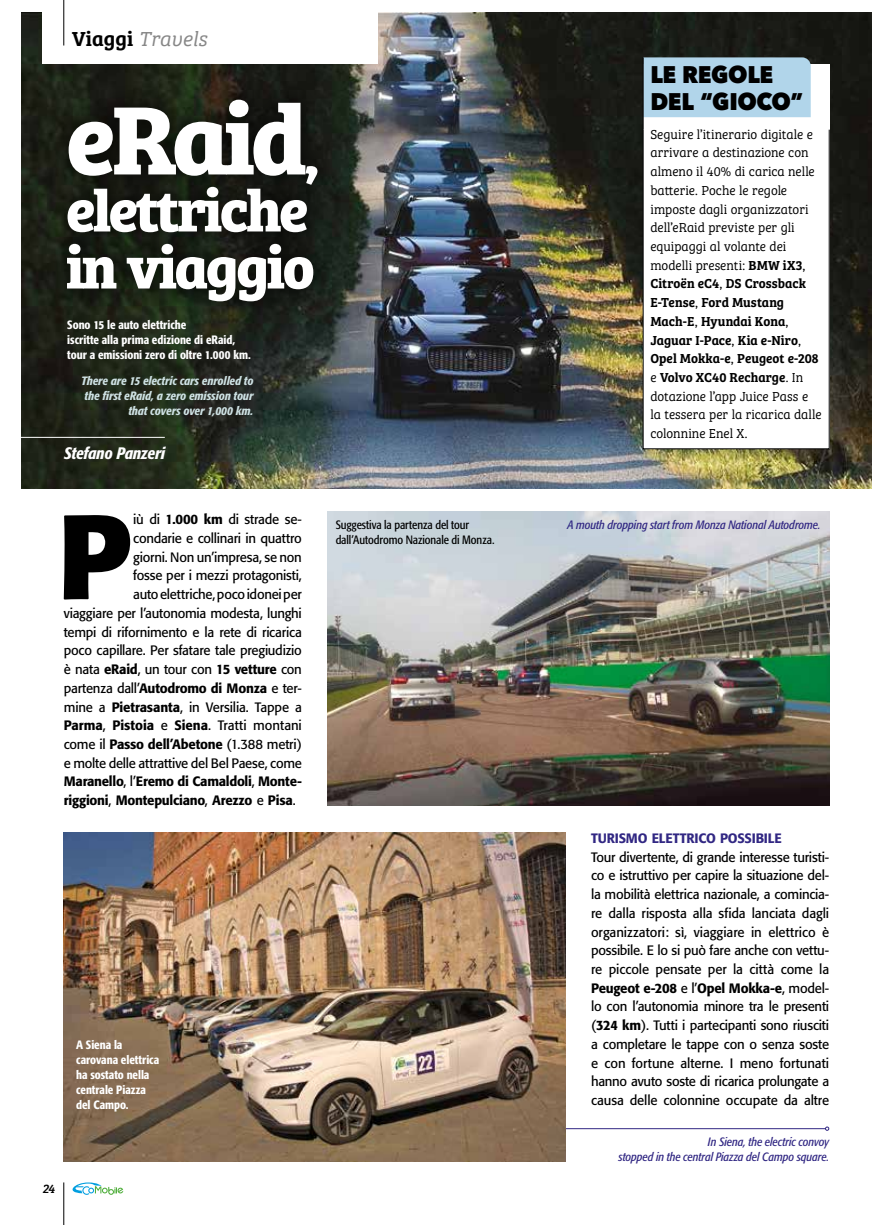
<style>
.page{position:relative;width:893px;height:1225px;background:#fff}
.page>*{position:absolute;margin:0;border:0;box-sizing:border-box;transform-origin:0 0}
.t1{font:700 118.65px "Formata";color:#000}
.t2{font:700 100.5px "Bree Serif";letter-spacing:-.045em;color:#fff}
.t3{font:700 60px/57px "Bree Serif";letter-spacing:-.045em;color:#fff}
.t4{font:800 24px/27px "Avenir Next";letter-spacing:-.02em;color:#000;scale:.95 1}
.t5{font:italic 21px "Bree Serif Lt";letter-spacing:-.005em;color:#878787}
.t6{font:italic 500 condensed 16.5px "Formata";letter-spacing:-.01em;color:#fff}
.t7{font:13.5px/18.8px "Formata";letter-spacing:-.02em;color:#000;text-align:justify}
.t8{font:13.5px/18.8px "Bree Serif Lt";color:#000}
.t9{font:13.5px/18.8px "Bree Serif Sb";color:#000}
.t10{font:500 13.5px "Formata";letter-spacing:-.02em;color:#000}
.t11{font:500 13.5px "Formata";letter-spacing:-.015em;color:#312783}
.t12{font:italic 12.75px "Bree Serif";color:#000}
.t13{font:500 condensed 12px/15px "Formata";letter-spacing:-.005em;color:#fff}
.t14{font:italic condensed 12px/15px "Formata";letter-spacing:-.005em;color:#312783;text-align:right}
.t15{font:italic 500 condensed 12px/15px "Formata";color:#cee1e3;text-align:right}
.t16{font:condensed 12px/15px "Formata";letter-spacing:-.005em;color:#000}
.s1{font-family:"Bree Serif Sb";font-style:normal;color:#000}
.s2{font-size:60px}
.s3{font-family:"Bree Serif Sb"}
.s4{font-family:"Bree Serif Lt"}
.s5{font-weight:500}
.s6{font-weight:400}
</style>
<div class="page">
<hr style="left:63px;top:1182px;width:1px;height:43px;background:#000">
<svg style="left:72px;top:1182px;width:51px;height:13px"></svg>
<img style="left:21px;top:12px;width:851px;height:476px">
<div style="left:43px;top:0;width:335px;height:64px;background:#fff"></div>
<hr style="left:63px;top:0;width:1px;height:45px;background:#000">
<hr style="left:0;top:437px;width:165px;height:1px;background:#fff">
<div style="left:45px;top:77px;width:294px;height:247px;background:#000;opacity:.54"></div>
<div style="left:643px;top:65px;width:186px;height:384px;background:#fff"></div>
<div style="left:644px;top:57px;width:167px;height:60px;background:#b1d5ea"></div>
<hr style="left:643px;top:57px;width:1px;height:73px;background:#000">
<img style="left:327px;top:511px;width:502px;height:294px">
<hr style="left:446px;top:1128px;width:379px;height:1px;background:#312783">
<svg style="left:825px;top:1126px;width:4px;height:4px"></svg>
<img style="left:64px;top:832px;width:502px;height:329px">
<h3 class="t5" style="left:72px;top:23px;width:136px"><span class="s1">Viaggi</span> Travels</h3>
<h2 class="t2" style="left:66px;top:61px;width:255px">eRaid<span class="s2">,</span></h2>
<h3 class="t3" style="left:66px;top:178px;width:250px">elettriche in viaggio</h3>
<p class="t13" style="left:67px;top:317px;width:185px">Sono 15 le auto elettriche<br>iscritte alla prima edizione di eRaid, tour a emissioni zero di oltre 1.000 km.</p>
<p class="t15" style="left:81px;top:373px;width:174px">There are 15 electric cars enrolled to the first eRaid, a zero emission tour that covers over 1,000 km.</p>
<p class="t6" style="left:64px;top:443px;width:103px">Stefano Panzeri</p>
<h3 class="t4" style="left:650px;top:60px;width:163px">LE REGOLE<br>DEL “GIOCO”</h3>
<p class="t8" style="left:650px;top:124px;width:166px">Seguire l’itinerario digitale e arrivare a destinazione con almeno il 40% di carica nelle batterie. Poche le regole imposte dagli organizzatori dell’eRaid previste per gli equipaggi al volante dei modelli presenti: <span class="s3">BMW iX3</span>,</p>
<p class="t9" style="left:650px;top:273px;width:170px">Citroën eC4<span class="s4">,</span> DS Crossback<br>E-Tense<span class="s4">,</span> Ford Mustang<br>Mach-E<span class="s4">,</span> Hyundai Kona<span class="s4">,<br></span>Jaguar I-Pace<span class="s4">,</span> Kia e-Niro<span class="s4">,<br></span>Opel Mokka-e<span class="s4">,</span> Peugeot e-208 <span class="s4">e</span> Volvo XC40 Recharge<span class="s4">. In</span></p>
<p class="t8" style="left:650px;top:386px;width:173px">dotazione l’app Juice Pass e la tessera per la ricarica dalle colonnine Enel X.</p>
<h1 class="t1" style="left:58px;top:483px;width:76px">P</h1>
<p class="t7" style="left:133px;top:510px;width:170px">iù di <span class="s5">1.000 km</span> di strade se-</p>
<p class="t7" style="left:133px;top:529px;width:170px">condarie e collinari in quattro</p>
<p class="t7" style="left:133px;top:547px;width:170px">giorni. Non un’impresa, se non</p>
<p class="t7" style="left:133px;top:566px;width:170px">fosse per i mezzi protagonisti,</p>
<p class="t7" style="left:133px;top:585px;width:170px">auto elettriche, poco idonei per</p>
<p class="t7" style="left:64px;top:604px;width:240px">viaggiare per l’autonomia modesta, lunghi</p>
<p class="t7" style="left:64px;top:622px;width:240px">tempi di rifornimento e la rete di ricarica</p>
<p class="t7" style="left:64px;top:641px;width:240px">poco capillare. Per sfatare tale pregiudizio</p>
<p class="t7" style="left:64px;top:660px;width:240px">è nata <span class="s5">eRaid</span>, un tour con <span class="s5">15 vetture</span> con</p>
<p class="t7" style="left:64px;top:678px;width:240px">partenza dall’<span class="s5">Autodromo di Monza</span> e ter-</p>
<p class="t7" style="left:64px;top:697px;width:240px">mine a <span class="s5">Pietrasanta</span>, in Versilia. Tappe a</p>
<p class="t10" style="left:64px;top:717px;width:240px">Parma<span class="s6">,</span> Pistoia <span class="s6">e</span> Siena<span class="s6">. Tratti montani</span></p>
<p class="t7" style="left:64px;top:735px;width:240px">come il <span class="s5">Passo dell’Abetone</span> (1.388 metri)</p>
<p class="t7" style="left:64px;top:753px;width:240px">e molte delle attrattive del Bel Paese, come</p>
<p class="t10" style="left:64px;top:773px;width:240px">Maranello<span class="s6">, l’</span>Eremo di Camaldoli<span class="s6">,</span> Monte-</p>
<p class="t10" style="left:64px;top:792px;width:233px">riggioni<span class="s6">,</span> Montepulciano<span class="s6">,</span> Arezzo <span class="s6">e</span> Pisa<span class="s6">.</span></p>
<p class="t13" style="left:76px;top:1037px;width:85px">A Siena la carovana elettrica ha sostato nella centrale Piazza del Campo.</p>
<p class="t12" style="left:43px;top:1179px;width:14px">24</p>
<p class="t16" style="left:336px;top:518px;width:160px">Suggestiva la partenza del tour dall’Autodromo Nazionale di Monza.</p>
<p class="t14" style="left:567px;top:518px;width:255px">A mouth dropping start from Monza National Autodrome.</p>
<p class="t11" style="left:591px;top:830px;width:192px">TURISMO ELETTRICO POSSIBILE</p>
<p class="t7" style="left:591px;top:847px;width:240px">Tour divertente, di grande interesse turisti&shy;co e istruttivo per capire la situazione del&shy;la mobilità elettrica nazionale, a comincia&shy;re dalla risposta alla sfida lanciata dagli organizzatori: sì, viaggiare in elettrico è possibile. E lo si può fare anche con vettu&shy;re piccole pensate per la città come la <span class="s5">Peugeot e-208</span> e l’<span class="s5">Opel Mokka-e</span>, model&shy;lo con l’autonomia minore tra le presenti (<span class="s5">324 km</span>). Tutti i partecipanti sono riusciti a completare le tappe con o senza soste e con fortune alterne. I meno fortunati hanno avuto soste di ricarica prolungate a causa delle colonnine occupate da altre</p>
<p class="t14" style="left:618px;top:1134px;width:212px">In Siena, the electric convoy<br>stopped in the central Piazza del Campo square.</p>
</div>
